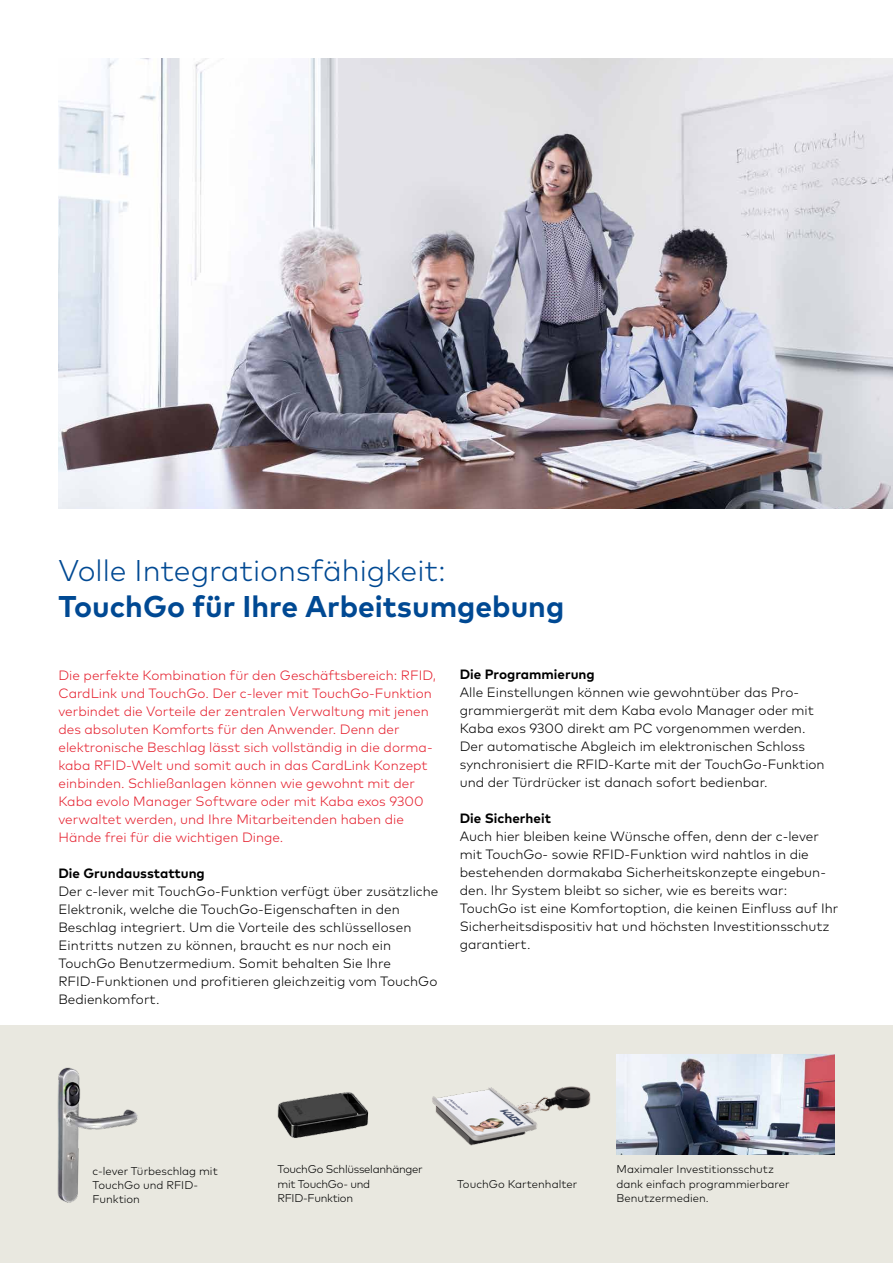
<style>
.page{position:relative;width:893px;height:1263px;background:#fff}
.page>*{position:absolute;margin:0;border:0;box-sizing:border-box;transform-origin:0 0}
.t1{font:700 30px "Mark Pro";color:#004993}
.t2{font:300 30px "Mark Pro";color:#004993}
.t3{font:300 13.5px/18px "Mark Pro";color:#000}
.t4{font:300 13.5px/18px "Mark Pro";color:#e5202e}
.t5{font:700 13.5px "Mark Pro";color:#000}
.t6{font:300 11.25px/14.2px "Mark Pro";color:#000}
.t7{font:300 11.25px/14.2px "Mark Pro";letter-spacing:-.025em;color:#000}
</style>
<div class="page">
<img style="left:58px;top:58px;width:835px;height:450px">
<div style="left:0;top:1025px;width:893px;height:238px;background:#e9e8e0"></div>
<img style="left:617px;top:1054px;width:217px;height:100px">
<img style="left:57px;top:1067px;width:81px;height:136px">
<img style="left:432px;top:1086px;width:159px;height:60px">
<img style="left:277px;top:1092px;width:92px;height:46px">
<h1 class="t2" style="left:58px;top:547px;width:389px">Volle Integrationsfähigkeit:</h1>
<h1 class="t1" style="left:58px;top:583px;width:507px">TouchGo für Ihre Arbeitsumgebung</h1>
<p class="t4" style="left:58px;top:665px;width:379px">Die perfekte Kombination für den Geschäftsbereich: RFID, CardLink und TouchGo. Der c-lever mit TouchGo-Funktion verbindet die Vorteile der zentralen Verwaltung mit jenen des absoluten Komforts für den Anwender. Denn der elektronische Beschlag lässt sich vollständig in die dorma&shy;kaba RFID-Welt und somit auch in das CardLink Konzept einbinden. Schließanlagen können wie gewohnt mit der Kaba evolo Manager Software oder mit Kaba exos 9300 verwaltet werden, und Ihre Mitarbeitenden haben die Hände frei für die wichtigen Dinge.</p>
<p class="t5" style="left:58px;top:862px;width:148px">Die Grundausstattung</p>
<p class="t3" style="left:58px;top:881px;width:381px">Der c-lever mit TouchGo-Funktion verfügt über zusätzliche Elektronik, welche die TouchGo-Eigenschaften in den Beschlag integriert. Um die Vorteile des schlüssellosen Eintritts nutzen zu können, braucht es nur noch ein TouchGo Benutzermedium. Somit behalten Sie Ihre RFID-Funktionen und profitieren gleichzeitig vom TouchGo Bedienkomfort.</p>
<p class="t5" style="left:460px;top:664px;width:137px">Die Programmierung</p>
<p class="t3" style="left:460px;top:683px;width:366px">Alle Einstellungen können wie gewohntüber das Pro&shy;grammiergerät mit dem Kaba evolo Manager oder mit Kaba exos 9300 direkt am PC vorgenommen werden.<br>Der automatische Abgleich im elektronischen Schloss synchronisiert die RFID-Karte mit der TouchGo-Funktion und der Türdrücker ist danach sofort bedienbar.</p>
<p class="t5" style="left:460px;top:808px;width:93px">Die Sicherheit</p>
<p class="t3" style="left:460px;top:827px;width:380px">Auch hier bleiben keine Wünsche offen, denn der c-lever mit TouchGo- sowie RFID-Funktion wird nahtlos in die bestehenden dormakaba Sicherheitskonzepte eingebun&shy;den. Ihr System bleibt so sicher, wie es bereits war:<br>TouchGo ist eine Komfortoption, die keinen Einfluss auf Ihr Sicherheitsdispositiv hat und höchsten Investitionsschutz garantiert.</p>
<p class="t6" style="left:92px;top:1162px;width:127px">c-lever Türbeschlag mit<br>TouchGo und RFID-<br>Funktion</p>
<p class="t7" style="left:277px;top:1161px;width:147px">TouchGo Schlüsselanhänger mit TouchGo- und<br>RFID-Funktion</p>
<p class="t6" style="left:457px;top:1175px;width:122px">TouchGo Kartenhalter</p>
<p class="t6" style="left:617px;top:1161px;width:175px">Maximaler Investitionsschutz dank einfach programmierbarer<br>Benutzermedien.</p>
</div>
